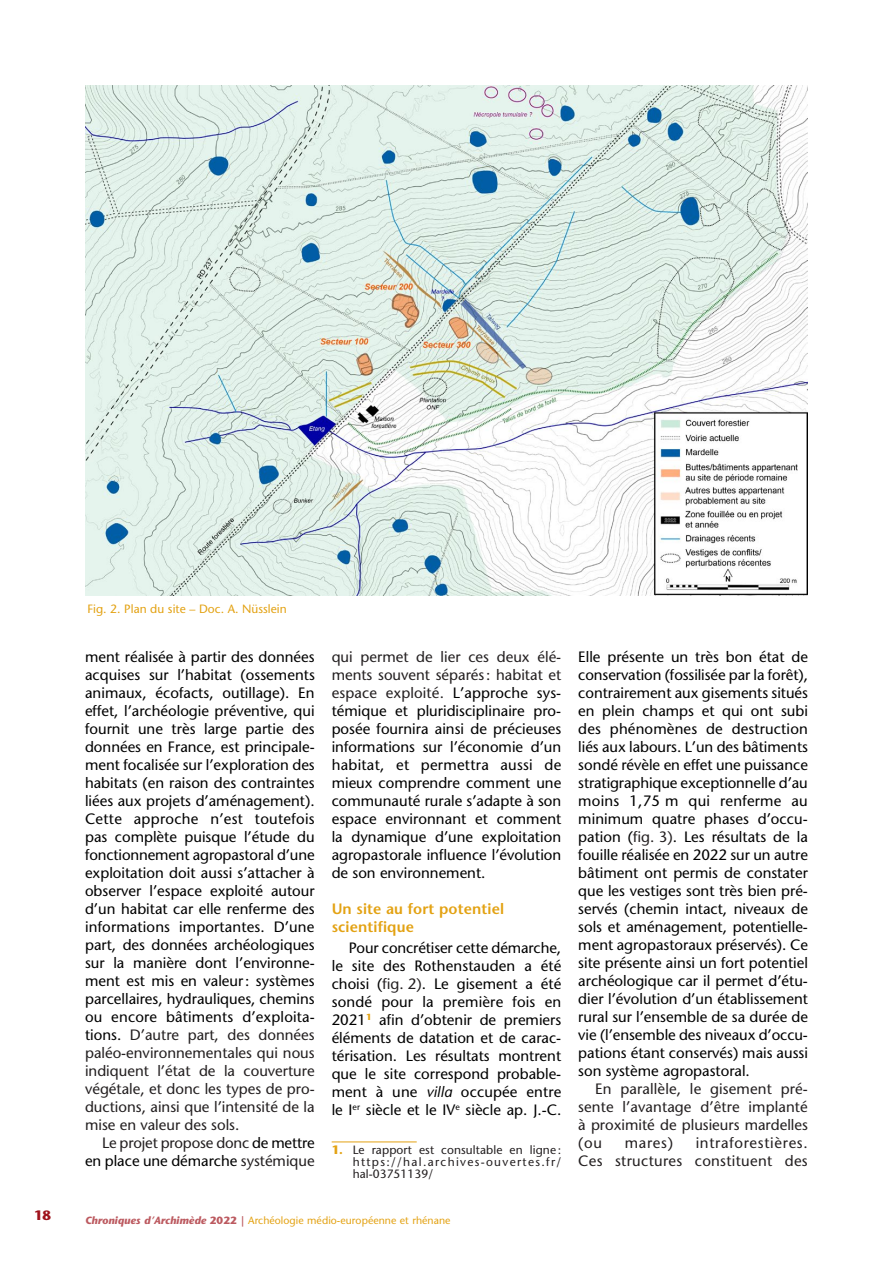
<style>
.page{position:relative;width:893px;height:1263px;background:#fff}
.page>*{position:absolute;margin:0;border:0;box-sizing:border-box;transform-origin:0 0}
.t1{font:500 15px/18px "Stone Sans Std";color:#000;text-align:justify}
.t2{font:500 15px/18px "Stone Sans Std";color:#231f20;text-align:right}
.t3{font:500 15px/18px "Stone Sans Std";letter-spacing:.02em;color:#231f20;text-align:right}
.t4{font:600 15px/18px "Stone Sans Std";letter-spacing:.01em;color:#e3a213}
.t5{font:700 13.5px "Stone Sans Std";color:#9f131c}
.t6{font:500 12px/12px "Stone Sans Std";letter-spacing:.11em;color:#231f20;text-align:justify}
.t7{font:500 12px "Stone Sans Std";letter-spacing:.005em;color:#e3a213}
.t8{font:500 10.5px "Stone Sans Std";letter-spacing:.005em;color:#e3a213}
.s1{color:#231f20}
.s2{color:#000}
.s3{font-style:italic}
.s4{font-weight:700;color:#e3a213}
.s5{font-weight:700;font-style:italic;color:#bc5a60}
.s6{font-weight:700;color:#bc5a60}
</style>
<div class="page">
<hr style="left:332px;top:1141px;width:85px;height:1px;background:#e3a213">
<img style="left:85px;top:85px;width:723px;height:511px">
<p class="t7" style="left:87px;top:601px;width:201px">Fig. 2. Plan du site – Doc. A. Nüsslein</p>
<p class="t1" style="left:85px;top:648px;width:231px">ment réalisée à partir des données acquises sur l’habitat (ossements animaux, écofacts, outillage). En effet, l’archéologie préventive, qui fournit une très large partie des données en France, est principale&shy;ment focalisée sur l’exploration des habitats (en raison des contraintes liées aux projets d’aménagement).<br>Cette approche n’est toutefois pas complète puisque l’étude du fonctionnement agropastoral d’une exploitation doit aussi s’attacher à observer l’espace exploité autour d’un habitat car elle renferme des informations importantes. D’une part, des données archéologiques sur la manière dont l’environne&shy;ment est mis en valeur: systèmes parcellaires, hydrauliques, chemins ou encore bâtiments d’exploita&shy;tions. <span class="s1">D’autre part, des données paléo-environnementales qui nous indiquent l’état de la couverture végétale, et donc les types de pro&shy;ductions, ainsi que l’intensité de la mise en valeur des sols.</span></p>
<p class="t2" style="left:85px;top:1134px;width:231px">Le projet propose donc <span class="s2">de mettre en place une démarche</span> systémique</p>
<p class="t1" style="left:332px;top:648px;width:231px"><span class="s1">qui permet de lier ces deux élé&shy;ments souvent séparés: habitat et espace exploité.</span> L’approche sys&shy;témique et pluridisciplinaire pro&shy;posée fournira ainsi de précieuses informations sur l’économie d’un habitat, et permettra aussi de mieux comprendre comment une communauté rurale s’adapte à son espace environnant et comment la dynamique d’une exploitation agropastorale influence l’évolution de son environnement.</p>
<p class="t4" style="left:332px;top:900px;width:174px">Un site au fort potentiel scientifique</p>
<p class="t1" style="left:332px;top:939px;width:231px;text-indent:17px">Pour concrétiser cette démarche, le site des Rothenstauden a été choisi (<span class="s1">fig. 2)</span>. Le gisement a été sondé pour la première fois en 2021<sup>1</sup> afin d’obtenir de premiers éléments de datation et de carac&shy;térisation. Les résultats montrent que le site correspond probable&shy;ment à une <span class="s3">villa</span> occupée entre le I<sup>er</sup> siècle et le IV<sup>e</sup> siècle ap. J.-C.</p>
<p class="t6" style="left:353px;top:1144px;width:210px;text-indent:-21px"><span class="s4">1.</span> Le rapport est consultable en ligne : https://hal.archives-ouvertes.fr/ hal-03751139/</p>
<p class="t5" style="left:34px;top:1208px;width:19px">18</p>
<p class="t8" style="left:85px;top:1214px;width:367px"><span class="s5">Chroniques d’Archimède</span> <span class="s6">2022 |</span> Archéologie médio-européenne et rhénane</p>
<p class="t1" style="left:578px;top:648px;width:231px">Elle présente un très bon état de conservation (fossilisée par la forêt), contrairement aux gisements situés en plein champs et qui ont subi des phénomènes de destruction liés aux labours. L’un des bâtiments sondé révèle en effet une puissance stratigraphique exceptionnelle d’au moins 1,75 m qui renferme au minimum quatre phases d’occu&shy;pation (<span class="s1">fig. 3)</span>. Les résultats de la fouille réalisée en 2022 sur un autre bâtiment ont permis de constater que les vestiges sont très bien pré&shy;servés (chemin intact, niveaux de sols et aménagement, potentielle&shy;ment agropastoraux préservés). Ce site présente ainsi un fort potentiel archéologique car il permet d’étu&shy;dier l’évolution d’un établissement rural sur l’ensemble de sa durée de vie (l’ensemble des niveaux d’occu&shy;pations étant conservés) mais aussi son système agropastoral.</p>
<p class="t2" style="left:578px;top:1080px;width:231px;text-align:justify;text-indent:17px">En parallèle, le gisement pré&shy;sente l’avantage d’être implanté à proximité de plusieurs mardelles (ou</p>
<p class="t3" style="left:578px;top:1134px;width:231px">intraforestières.<br>Ces structures constituent des</p>
<p class="t2" style="left:625px;top:1134px;width:50px">mares)</p>
</div>
